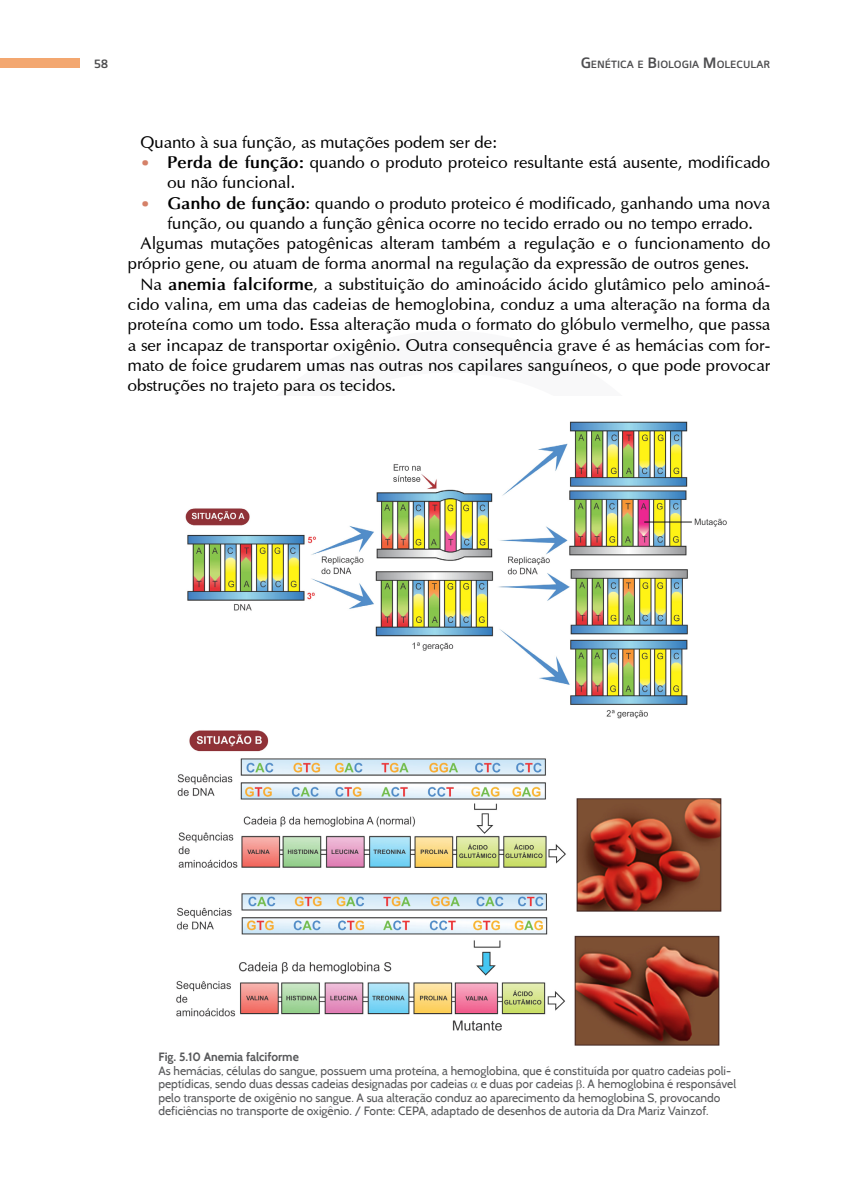
<style>
.page{position:relative;width:864px;height:1187px;background:#fff}
.page>*{position:absolute;margin:0;border:0;box-sizing:border-box;transform-origin:0 0}
.t1{font:16.8px/20.2px "Optima";color:#000}
.t2{font:700 15px "Optima";color:#d58168}
.t3{font:12px/13.5px "Cabin";color:#58595b}
.t4{font:700 12px "Cabin";color:#58595b}
.t5{font:600 12px "Mentone";color:#4d4d4f}
.t6{font:600 10.5px "Mentone";color:#4d4d4f}
.s1{font-size:15px}
.s2{font-weight:700}
</style>
<div class="page">
<div style="left:0;top:59px;width:80px;height:9px;background:#f3a770"></div>
<img style="left:176px;top:421px;width:551px;height:625px">
<p class="t5" style="left:94px;top:56px;width:16px">58</p>
<p class="t6" style="left:580px;top:58px;width:191px"><span class="s1">G</span>ENÉTICA E <span class="s1">B</span>IOLOGIA <span class="s1">M</span>OLECULAR</p>
<p class="t1" style="left:140px;top:132px;width:358px">Quanto à sua função, as mutações podem ser de:</p>
<p class="t2" style="left:140px;top:154px;width:6px">∙</p>
<p class="t1" style="left:167px;top:152px;width:604px"><span class="s2">Perda de função:</span> quando o produto proteico resultante está ausente, modificado ou não funcional.</p>
<p class="t2" style="left:140px;top:194px;width:6px">∙</p>
<p class="t1" style="left:167px;top:193px;width:604px"><span class="s2">Ganho de função</span>: quando o produto proteico é modificado, ganhando uma nova</p>
<p class="t1" style="left:167px;top:213px;width:587px">função, ou quando a função gênica ocorre no tecido errado ou no tempo errado.</p>
<p class="t1" style="left:140px;top:233px;width:631px">Algumas mutações patogênicas alteram também a regulação e o funcionamento do</p>
<p class="t1" style="left:128px;top:253px;width:623px">próprio gene, ou atuam de forma anormal na regulação da expressão de outros genes.</p>
<p class="t1" style="left:140px;top:274px;width:631px">Na <span class="s2">anemia falciforme</span>, a substituição do aminoácido ácido glutâmico pelo aminoá-</p>
<p class="t1" style="left:128px;top:294px;width:644px">cido valina, em uma das cadeias de hemoglobina, conduz a uma alteração na forma da</p>
<p class="t1" style="left:128px;top:314px;width:644px">proteína como um todo. Essa alteração muda o formato do glóbulo vermelho, que passa</p>
<p class="t1" style="left:128px;top:334px;width:644px">a ser incapaz de transportar oxigênio. Outra consequência grave é as hemácias com for-</p>
<p class="t1" style="left:128px;top:355px;width:644px">mato de foice grudarem umas nas outras nos capilares sanguíneos, o que pode provocar</p>
<p class="t1" style="left:128px;top:375px;width:270px">obstruções no trajeto para os tecidos.</p>
<p class="t4" style="left:158px;top:1049px;width:142px">Fig. 5.10 Anemia falciforme</p>
<p class="t3" style="left:158px;top:1063px;width:579px">As hemácias, células do sangue, possuem uma proteína, a hemoglobina, que é constituída por quatro cadeias poli&shy;peptídicas, sendo duas dessas cadeias designadas por cadeias e duas por cadeias . A hemoglobina é responsável pelo transporte de oxigênio no sangue. A sua alteração conduz ao aparecimento da hemoglobina S, provocando deficiências no transporte de oxigênio. / Fonte: CEPA, adaptado de desenhos de autoria da Dra Mariz Vainzof.</p>
</div>
